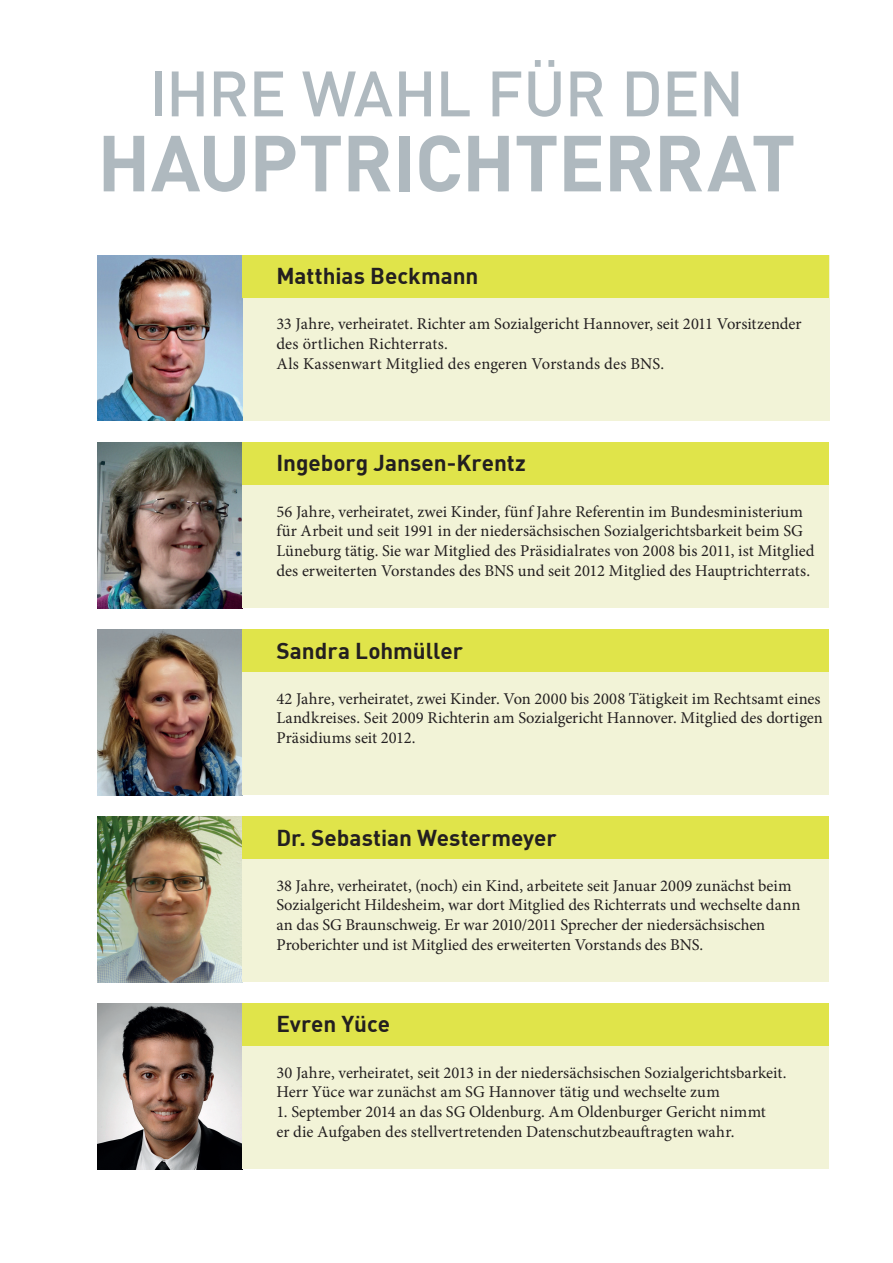
<style>
.page{position:relative;width:893px;height:1263px;background:#fff}
.page>*{position:absolute;margin:0;border:0;box-sizing:border-box;transform-origin:0 0}
.t1{font:700 78px "DIN";letter-spacing:-.015em;color:#afb9bf}
.t2{font:500 63px "DIN";letter-spacing:-.02em;color:#afb9bf}
.t3{font:700 22.5px "DIN";color:#231f20}
.t4{font:16.5px/19.8px "Minion Pro";color:#231f20}
</style>
<div class="page">
<div style="left:98px;top:255px;width:731px;height:166px;background:#f2f3d7"></div>
<img style="left:98px;top:255px;width:144px;height:166px">
<img style="left:98px;top:442px;width:144px;height:166px">
<div style="left:242px;top:255px;width:587px;height:43px;background:#e0e44a"></div>
<div style="left:242px;top:442px;width:587px;height:166px;background:#f2f3d7"></div>
<div style="left:242px;top:442px;width:587px;height:43px;background:#e0e44a"></div>
<img style="left:98px;top:629px;width:144px;height:166px">
<div style="left:242px;top:629px;width:587px;height:166px;background:#f2f3d7"></div>
<div style="left:242px;top:629px;width:587px;height:43px;background:#e0e44a"></div>
<img style="left:98px;top:816px;width:144px;height:166px">
<div style="left:242px;top:816px;width:587px;height:166px;background:#f2f3d7"></div>
<div style="left:242px;top:816px;width:587px;height:43px;background:#e0e44a"></div>
<img style="left:98px;top:1003px;width:144px;height:166px">
<div style="left:242px;top:1003px;width:587px;height:166px;background:#f2f3d7"></div>
<div style="left:242px;top:1003px;width:587px;height:43px;background:#e0e44a"></div>
<h2 class="t2" style="left:149px;top:53px;width:597px">IHRE WAHL FÜR DEN</h2>
<h1 class="t1" style="left:97px;top:112px;width:700px">HAUPTRICHTERRAT</h1>
<h3 class="t3" style="left:276px;top:261px;width:204px">Matthias Beckmann</h3>
<p class="t4" style="left:276px;top:314px;width:527px">33 Jahre, verheiratet. Richter am Sozialgericht Hannover, seit 2011 Vorsitzender des örtlichen Richterrats.<br>Als Kassenwart Mitglied des engeren Vorstands des BNS.</p>
<h3 class="t3" style="left:276px;top:449px;width:251px">Ingeborg Jansen-Krentz</h3>
<p class="t4" style="left:276px;top:501px;width:540px">56 Jahre, verheiratet, zwei Kinder, fünf Jahre Referentin im Bundesministerium für Arbeit und seit 1991 in der niedersächsischen Sozialgerichtsbarkeit beim SG Lüneburg tätig. Sie war Mitglied des Präsidialrates von 2008 bis 2011, ist Mitglied des erweiterten Vorstandes des BNS und seit 2012 Mitglied des Hauptrichterrats.</p>
<h3 class="t3" style="left:276px;top:636px;width:188px">Sandra Lohmüller</h3>
<p class="t4" style="left:276px;top:688px;width:548px">42 Jahre, verheiratet, zwei Kinder. Von 2000 bis 2008 Tätigkeit im Rechtsamt eines<br>Landkreises. Seit 2009 Richterin am Sozialgericht Hannover. Mitglied des dortigen<br>Präsidiums seit 2012.</p>
<h3 class="t3" style="left:276px;top:823px;width:282px">Dr. Sebastian Westermeyer</h3>
<p class="t4" style="left:276px;top:875px;width:526px">38 Jahre, verheiratet, (noch) ein Kind, arbeitete seit Januar 2009 zunächst beim Sozialgericht Hildesheim, war dort Mitglied des Richterrats und wechselte dann an das SG Braunschweig. Er war 2010/2011 Sprecher der niedersächsischen Proberichter und ist Mitglied des erweiterten Vorstands des BNS.</p>
<h3 class="t3" style="left:276px;top:1010px;width:115px">Evren Yüce</h3>
<p class="t4" style="left:276px;top:1062px;width:512px">30 Jahre, verheiratet, seit 2013 in der niedersächsischen Sozialgerichtsbarkeit.<br>Herr Yüce war zunächst am SG Hannover tätig und wechselte zum</p>
<p class="t4" style="left:276px;top:1102px;width:491px">1. September 2014 an das SG Oldenburg. Am Oldenburger Gericht nimmt er die Aufgaben des stellvertretenden Datenschutzbeauftragten wahr.</p>
</div>
